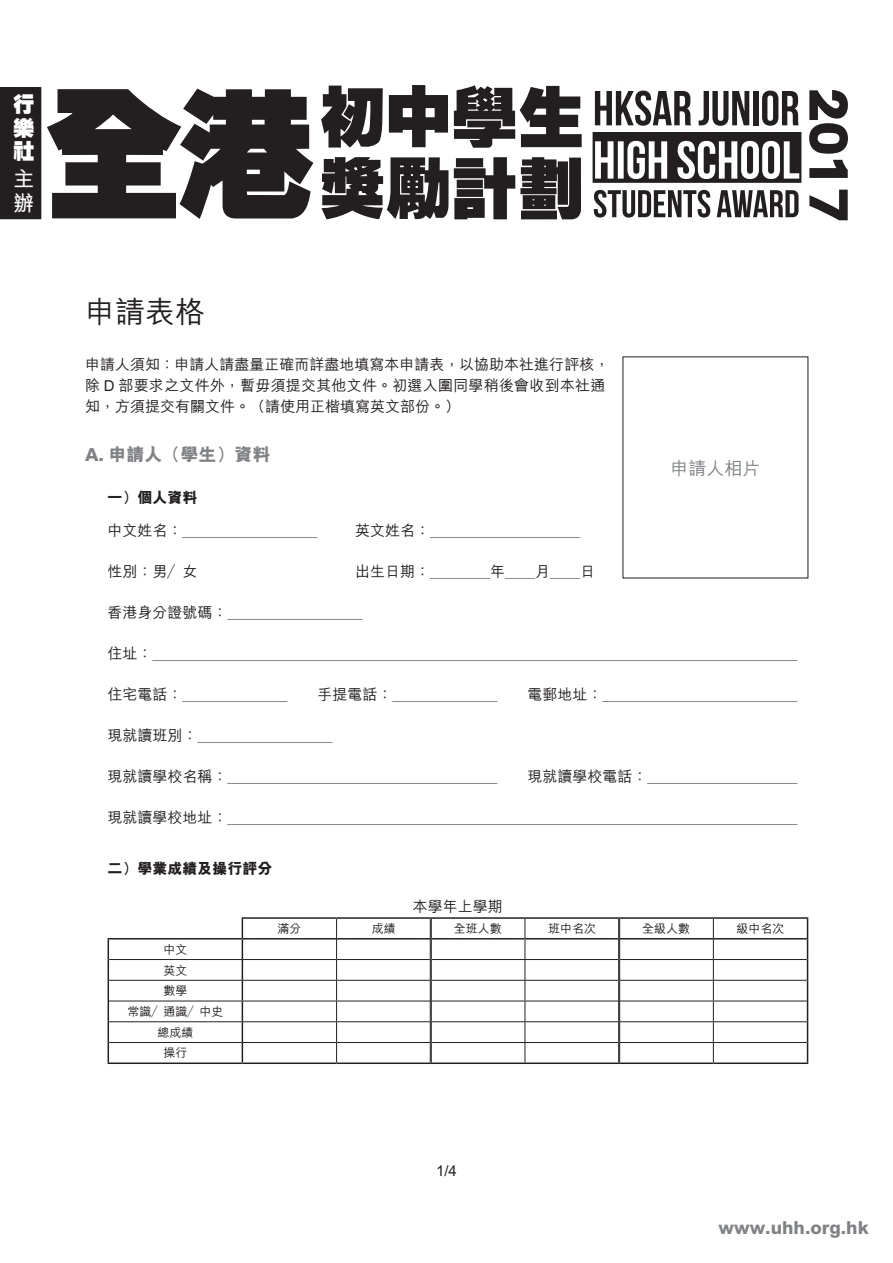
<style>
.page{position:relative;width:893px;height:1263px;background:#fff}
.page>*{position:absolute;margin:0;border:0;box-sizing:border-box;transform-origin:0 0}
.t1{font:500 30px "M Hei HK";color:#231f20}
.t2{font:800 21.3px/23.4px "C Hei HK";color:#fff;text-align:justify}
.t3{font:700 21.3px/23.4px "M Hei HK";color:#fff}
.t4{font:800 18px "M Hei HK";color:#808285}
.t5{font:500 18px "M Hei HK";color:#808285}
.p_2{font:500 15px/21px "M Hei HK";color:#231f20}
.t6{font:800 15px "M Hei HK";color:#231f20}
.p_2-2{font:500 12px "M Hei HK";color:#231f20}
</style>
<div class="page">
<hr style="left:242px;top:917px;width:95px;height:2px;background:#231f20">
<hr style="left:337px;top:917px;width:94px;height:2px;background:#231f20">
<hr style="left:431px;top:917px;width:94px;height:2px;background:#231f20">
<hr style="left:525px;top:917px;width:94px;height:2px;background:#231f20">
<hr style="left:619px;top:917px;width:94px;height:2px;background:#231f20">
<hr style="left:713px;top:917px;width:95px;height:2px;background:#231f20">
<hr style="left:108px;top:938px;width:134px;height:1px;background:#231f20">
<hr style="left:242px;top:938px;width:94px;height:1px;background:#231f20">
<hr style="left:337px;top:938px;width:93px;height:1px;background:#231f20">
<hr style="left:431px;top:938px;width:94px;height:1px;background:#231f20">
<hr style="left:525px;top:938px;width:93px;height:1px;background:#231f20">
<hr style="left:620px;top:938px;width:93px;height:1px;background:#231f20">
<hr style="left:714px;top:938px;width:94px;height:1px;background:#231f20">
<svg style="left:108px;top:939px;width:1px;height:123px"></svg>
<svg style="left:242px;top:919px;width:1px;height:143px"></svg>
<svg style="left:807px;top:919px;width:1px;height:143px"></svg>
<hr style="left:108px;top:1062px;width:134px;height:2px;background:#231f20">
<hr style="left:242px;top:1062px;width:95px;height:2px;background:#231f20">
<hr style="left:337px;top:1062px;width:94px;height:2px;background:#231f20">
<hr style="left:431px;top:1062px;width:94px;height:2px;background:#231f20">
<hr style="left:525px;top:1062px;width:94px;height:2px;background:#231f20">
<hr style="left:619px;top:1062px;width:94px;height:2px;background:#231f20">
<hr style="left:713px;top:1062px;width:95px;height:2px;background:#231f20">
<hr style="left:242px;top:959px;width:95px;height:1px;background:#231f20">
<hr style="left:337px;top:959px;width:93px;height:1px;background:#231f20">
<hr style="left:431px;top:959px;width:94px;height:1px;background:#231f20">
<hr style="left:525px;top:959px;width:93px;height:1px;background:#231f20">
<hr style="left:620px;top:959px;width:93px;height:1px;background:#231f20">
<hr style="left:713px;top:959px;width:94px;height:1px;background:#231f20">
<hr style="left:242px;top:980px;width:95px;height:1px;background:#231f20">
<hr style="left:337px;top:980px;width:93px;height:1px;background:#231f20">
<hr style="left:431px;top:980px;width:94px;height:1px;background:#231f20">
<hr style="left:525px;top:980px;width:93px;height:1px;background:#231f20">
<hr style="left:620px;top:980px;width:93px;height:1px;background:#231f20">
<hr style="left:713px;top:980px;width:94px;height:1px;background:#231f20">
<hr style="left:242px;top:1001px;width:95px;height:1px;background:#231f20">
<hr style="left:337px;top:1001px;width:93px;height:1px;background:#231f20">
<hr style="left:431px;top:1001px;width:94px;height:1px;background:#231f20">
<hr style="left:525px;top:1001px;width:93px;height:1px;background:#231f20">
<hr style="left:620px;top:1001px;width:93px;height:1px;background:#231f20">
<hr style="left:713px;top:1001px;width:94px;height:1px;background:#231f20">
<hr style="left:242px;top:1021px;width:95px;height:1px;background:#231f20">
<hr style="left:337px;top:1021px;width:93px;height:1px;background:#231f20">
<hr style="left:431px;top:1021px;width:94px;height:1px;background:#231f20">
<hr style="left:525px;top:1021px;width:93px;height:1px;background:#231f20">
<hr style="left:620px;top:1021px;width:93px;height:1px;background:#231f20">
<hr style="left:713px;top:1021px;width:94px;height:1px;background:#231f20">
<hr style="left:242px;top:1042px;width:95px;height:1px;background:#231f20">
<hr style="left:337px;top:1042px;width:93px;height:1px;background:#231f20">
<hr style="left:431px;top:1042px;width:94px;height:1px;background:#231f20">
<hr style="left:525px;top:1042px;width:93px;height:1px;background:#231f20">
<hr style="left:620px;top:1042px;width:93px;height:1px;background:#231f20">
<hr style="left:713px;top:1042px;width:94px;height:1px;background:#231f20">
<svg style="left:336px;top:919px;width:1px;height:143px"></svg>
<svg style="left:525px;top:919px;width:1px;height:143px"></svg>
<svg style="left:713px;top:919px;width:1px;height:143px"></svg>
<hr style="left:109px;top:959px;width:133px;height:1px;background:#231f20">
<hr style="left:109px;top:980px;width:133px;height:1px;background:#231f20">
<hr style="left:109px;top:1001px;width:133px;height:1px;background:#231f20">
<hr style="left:109px;top:1021px;width:133px;height:1px;background:#231f20">
<hr style="left:109px;top:1042px;width:133px;height:1px;background:#231f20">
<svg style="left:430px;top:919px;width:2px;height:143px"></svg>
<svg style="left:618px;top:919px;width:2px;height:143px"></svg>
<svg style="left:47px;top:89px;width:266px;height:130px"></svg>
<svg style="left:321px;top:86px;width:62px;height:62px"></svg>
<svg style="left:389px;top:85px;width:59px;height:62px"></svg>
<svg style="left:454px;top:85px;width:128px;height:63px"></svg>
<svg style="left:321px;top:157px;width:127px;height:62px"></svg>
<svg style="left:454px;top:157px;width:127px;height:62px"></svg>
<svg style="left:594px;top:190px;width:116px;height:28px"></svg>
<svg style="left:717px;top:190px;width:81px;height:27px"></svg>
<svg style="left:595px;top:91px;width:96px;height:35px"></svg>
<svg style="left:699px;top:91px;width:50px;height:35px"></svg>
<div style="left:753px;top:91px;width:6px;height:34px;background:#231f20"></div>
<svg style="left:762px;top:91px;width:37px;height:35px"></svg>
<svg style="left:593px;top:132px;width:208px;height:51px"></svg>
<svg style="left:809px;top:90px;width:39px;height:64px"></svg>
<svg style="left:809px;top:160px;width:39px;height:18px"></svg>
<svg style="left:809px;top:190px;width:39px;height:30px"></svg>
<div style="left:0;top:87px;width:41px;height:132px;background:#231f20"></div>
<p class="t2" style="left:13px;top:93px;width:22px">行樂社</p>
<p class="t3" style="left:13px;top:166px;width:21px">主辦</p>
<p class="t1" style="left:85px;top:290px;width:121px">申請表格</p>
<p class="p_2" style="left:85px;top:353px;width:526px">申請人須知：申請人請盡量正確而詳盡地填寫本申請表，以協助本社進行評核，除 D 部要求之文件外，暫毋須提交其他文件。初選入圍同學稍後會收到本社通知，方須提交有關文件。（請使用正楷填寫英文部份。）</p>
<p class="t4" style="left:85px;top:442px;width:187px">A. 申請人（學生）資料</p>
<p class="t6" style="left:108px;top:487px;width:91px">一）個人資料</p>
<p class="p_2" style="left:108px;top:518px;width:211px">中文姓名：＿＿＿＿＿＿＿＿＿</p>
<p class="p_2" style="left:355px;top:518px;width:226px">英文姓名：＿＿＿＿＿＿＿＿＿＿</p>
<p class="p_2" style="left:108px;top:559px;width:91px">性別：男／女</p>
<p class="p_2" style="left:355px;top:559px;width:241px">出生日期：＿＿＿＿年＿＿月＿＿日</p>
<p class="p_2" style="left:108px;top:600px;width:256px">香港身分證號碼：＿＿＿＿＿＿＿＿＿</p>
<p class="p_2" style="left:108px;top:641px;width:691px">住址：＿＿＿＿＿＿＿＿＿＿＿＿＿＿＿＿＿＿＿＿＿＿＿＿＿＿＿＿＿＿＿＿＿＿＿＿＿＿＿＿＿＿＿</p>
<p class="p_2" style="left:108px;top:682px;width:691px">住宅電話：＿＿＿＿＿＿＿　　手提電話：＿＿＿＿＿＿＿　　電郵地址：＿＿＿＿＿＿＿＿＿＿＿＿＿</p>
<p class="p_2" style="left:108px;top:723px;width:226px">現就讀班別：＿＿＿＿＿＿＿＿＿</p>
<p class="p_2" style="left:108px;top:764px;width:691px">現就讀學校名稱：＿＿＿＿＿＿＿＿＿＿＿＿＿＿＿＿＿＿　　現就讀學校電話：＿＿＿＿＿＿＿＿＿＿</p>
<p class="p_2" style="left:108px;top:806px;width:691px">現就讀學校地址：＿＿＿＿＿＿＿＿＿＿＿＿＿＿＿＿＿＿＿＿＿＿＿＿＿＿＿＿＿＿＿＿＿＿＿＿＿＿</p>
<p class="t6" style="left:108px;top:858px;width:166px">二）學業成績及操行評分</p>
<p class="p_2" style="left:413px;top:895px;width:91px">本學年上學期</p>
<p class="p_2-2" style="left:277px;top:920px;width:25px">滿分</p>
<p class="p_2-2" style="left:372px;top:920px;width:25px">成績</p>
<p class="p_2-2" style="left:454px;top:920px;width:49px">全班人數</p>
<p class="p_2-2" style="left:548px;top:920px;width:49px">班中名次</p>
<p class="p_2-2" style="left:642px;top:920px;width:49px">全級人數</p>
<p class="p_2-2" style="left:736px;top:920px;width:49px">級中名次</p>
<p class="p_2-2" style="left:163px;top:941px;width:25px">中文</p>
<p class="p_2-2" style="left:163px;top:961px;width:25px">英文</p>
<p class="p_2-2" style="left:163px;top:982px;width:25px">數學</p>
<p class="p_2-2" style="left:127px;top:1003px;width:97px">常識／通識／中史</p>
<p class="p_2-2" style="left:157px;top:1023px;width:37px">總成績</p>
<p class="p_2-2" style="left:163px;top:1044px;width:25px">操行</p>
<p class="t5" style="left:670px;top:455px;width:91px">申請人相片</p>
<p class="p_2" style="left:436px;top:1159px;width:22px">1/4</p>
<p class="t4" style="left:718px;top:1215px;width:152px">www.uhh.org.hk</p>
</div>
